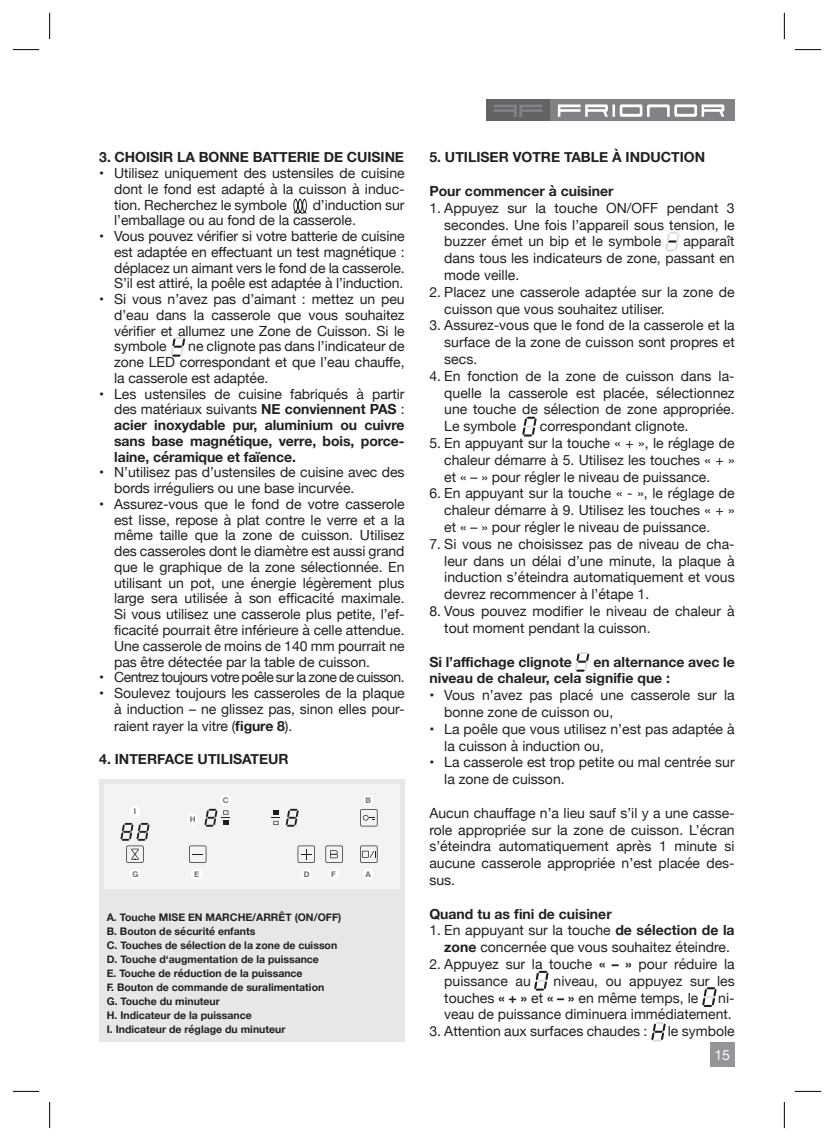
<style>
.page{position:relative;width:834px;height:1141px;background:#fff}
.page>*{position:absolute;margin:0;border:0;box-sizing:border-box;transform-origin:0 0}
.t1{font:14px/16.8px "Helvetica Neue";color:#231f20;text-align:justify}
.t2{font:700 14px/15.8px "Helvetica Neue";color:#231f20;text-align:justify}
.t3{font:14px "Helvetica Neue";letter-spacing:-.04em;color:#231f20}
.t4{font:14px "Helvetica Neue";color:#fff}
.t5{font:700 10.5px "Helvetica Neue";color:#231f20}
.t6{font:700 7.88px "Helvetica Neue";color:#6c6d70}
.s1{font-weight:400}
.s2{font-weight:700}
</style>
<div class="page">
<div style="left:709px;top:1042px;width:25px;height:25px;background:#939598"></div>
<div style="left:486px;top:99px;width:248px;height:22px;background:#808285"></div>
<div style="left:486px;top:99px;width:63px;height:22px;background:#636366"></div>
<svg style="left:494px;top:105px;width:48px;height:12px"></svg>
<svg style="left:557px;top:104px;width:167px;height:13px"></svg>
<svg style="left:171px;top:337px;width:14px;height:20px"></svg>
<div style="left:99px;top:779px;width:305px;height:263px;background:#e6e7e9"></div>
<div style="left:104px;top:784px;width:295px;height:104px;background:#f2f3f4"></div>
<svg style="left:286px;top:809px;width:12px;height:18px"></svg>
<svg style="left:204px;top:809px;width:26px;height:18px"></svg>
<svg style="left:271px;top:810px;width:9px;height:15px"></svg>
<svg style="left:360px;top:809px;width:17px;height:17px"></svg>
<svg style="left:297px;top:846px;width:18px;height:17px"></svg>
<svg style="left:189px;top:846px;width:17px;height:17px"></svg>
<svg style="left:120px;top:823px;width:29px;height:40px"></svg>
<svg style="left:325px;top:846px;width:18px;height:17px"></svg>
<svg style="left:360px;top:846px;width:17px;height:17px"></svg>
<div style="left:191px;top:869px;width:11px;height:11px;background:#fff;border-radius:50%"></div>
<div style="left:362px;top:869px;width:12px;height:11px;background:#fff;border-radius:50%"></div>
<div style="left:220px;top:795px;width:11px;height:11px;background:#fff;border-radius:50%"></div>
<div style="left:187px;top:814px;width:11px;height:11px;background:#fff;border-radius:50%"></div>
<div style="left:129px;top:806px;width:11px;height:11px;background:#fff;border-radius:50%"></div>
<div style="left:301px;top:869px;width:11px;height:11px;background:#fff;border-radius:50%"></div>
<div style="left:328px;top:869px;width:11px;height:11px;background:#fff;border-radius:50%"></div>
<div style="left:130px;top:869px;width:11px;height:11px;background:#fff;border-radius:50%"></div>
<div style="left:362px;top:795px;width:12px;height:11px;background:#fff;border-radius:50%"></div>
<svg style="left:665px;top:232px;width:14px;height:20px"></svg>
<svg style="left:534px;top:971px;width:14px;height:20px"></svg>
<svg style="left:522px;top:417px;width:14px;height:20px"></svg>
<svg style="left:702px;top:987px;width:14px;height:20px"></svg>
<svg style="left:651px;top:1022px;width:14px;height:20px"></svg>
<svg style="left:575px;top:652px;width:14px;height:20px"></svg>
<svg style="left:293px;top:199px;width:14px;height:15px"></svg>
<svg style="left:13px;top:49px;width:26px;height:1px"></svg>
<svg style="left:794px;top:49px;width:27px;height:1px"></svg>
<svg style="left:13px;top:1091px;width:26px;height:1px"></svg>
<svg style="left:794px;top:1091px;width:27px;height:1px"></svg>
<svg style="left:49px;top:13px;width:1px;height:26px"></svg>
<svg style="left:49px;top:1102px;width:1px;height:26px"></svg>
<svg style="left:783px;top:13px;width:1px;height:26px"></svg>
<svg style="left:783px;top:1102px;width:1px;height:26px"></svg>
<p class="t2" style="left:99px;top:150px;width:306px">3. CHOISIR LA BONNE BATTERIE DE CUISINE</p>
<p class="t1" style="left:114px;top:166px;width:292px;line-height:15.8px;text-indent:-15px">• Utilisez uniquement des ustensiles de cuisine dont le fond est adapté à la cuisson à induc&shy;tion. Recherchez le symbole</p>
<p class="t1" style="left:114px;top:198px;width:292px;line-height:15.8px;text-indent:198px">d’induction sur l’emballage ou au fond de la casserole.</p>
<p class="t1" style="left:114px;top:229px;width:292px;line-height:15.8px;text-indent:-15px">• Vous pouvez vérifier si votre batterie de cuisine est adaptée en effectuant un test magnétique : déplacez un aimant vers le fond de la casserole.<br>S’il est attiré, la poêle est adaptée à l’induction.</p>
<p class="t1" style="left:114px;top:292px;width:292px;line-height:15.8px;text-indent:-15px">• Si vous n’avez pas d’aimant : mettez un peu d’eau dans la casserole que vous souhaitez vérifier et allumez une Zone de Cuisson. Si le symbole</p>
<p class="t1" style="left:114px;top:339px;width:292px;line-height:15.8px;text-indent:74px">ne clignote pas dans l’indicateur de zone LED correspondant et que l’eau chauffe, la casserole est adaptée.</p>
<p class="t2" style="left:114px;top:386px;width:292px;text-indent:-15px"><span class="s1">• Les ustensiles de cuisine fabriqués à partir des matériaux suivants</span> NE conviennent PAS <span class="s1">: </span>acier inoxydable pur, aluminium ou cuivre sans base magnétique, verre, bois, porce&shy;laine, céramique et faïence.</p>
<p class="t1" style="left:114px;top:465px;width:292px;line-height:15.8px;text-indent:-15px">• N’utilisez pas d’ustensiles de cuisine avec des bords irréguliers ou une base incurvée.</p>
<p class="t1" style="left:114px;top:497px;width:292px;line-height:15.8px;text-indent:-15px">• Assurez-vous que le fond de votre casserole est lisse, repose à plat contre le verre et a la même taille que la zone de cuisson. Utilisez des casseroles dont le diamètre est aussi grand que le graphique de la zone sélectionnée. En utilisant un pot, une énergie légèrement plus large sera utilisée à son efficacité maximale.<br>Si vous utilisez une casserole plus petite, l’ef&shy;ficacité pourrait être inférieure à celle attendue.<br>Une casserole de moins de 140 mm pourrait ne pas être détectée par la table de cuisson.</p>
<p class="t3" style="left:99px;top:667px;width:307px">• Centrez toujours votre poêle sur la zone de cuisson.</p>
<p class="t1" style="left:114px;top:686px;width:292px;line-height:16.3px;text-indent:-15px">• Soulevez toujours les casseroles de la plaque à induction – ne glissez pas, sinon elles pour&shy;raient rayer la vitre (<span class="s2">figure 8</span>).</p>
<p class="t2" style="left:99px;top:752px;width:191px">4. INTERFACE UTILISATEUR</p>
<p class="t6" style="left:134px;top:805px;width:4px">I</p>
<p class="t6" style="left:190px;top:813px;width:7px">H</p>
<p class="t6" style="left:223px;top:794px;width:7px">C</p>
<p class="t6" style="left:365px;top:794px;width:7px">Β</p>
<p class="t6" style="left:132px;top:868px;width:7px">G</p>
<p class="t6" style="left:304px;top:868px;width:7px">D</p>
<p class="t6" style="left:331px;top:868px;width:6px">F</p>
<p class="t6" style="left:194px;top:868px;width:7px">E</p>
<p class="t6" style="left:365px;top:868px;width:7px">A</p>
<p class="t5" style="left:107px;top:909px;width:236px">A. Touche MISE EN MARCHE/ARRÊT (ON/OFF)</p>
<p class="t5" style="left:107px;top:923px;width:150px">B. Bouton de sécurité enfants</p>
<p class="t5" style="left:107px;top:937px;width:232px">C. Touches de sélection de la zone de cuisson</p>
<p class="t5" style="left:107px;top:951px;width:214px">D. Touche d‘augmentation de la puissance</p>
<p class="t5" style="left:107px;top:965px;width:197px">E. Touche de réduction de la puissance</p>
<p class="t5" style="left:107px;top:979px;width:219px">F. Bouton de commande de suralimentation</p>
<p class="t5" style="left:107px;top:993px;width:115px">G. Touche du minuteur</p>
<p class="t5" style="left:107px;top:1007px;width:147px">H. Indicateur de la puissance</p>
<p class="t5" style="left:107px;top:1021px;width:180px">I. Indicateur de réglage du minuteur</p>
<p class="t2" style="left:429px;top:150px;width:277px">5. UTILISER VOTRE TABLE À INDUCTION</p>
<p class="t2" style="left:429px;top:184px;width:186px">Pour commencer à cuisiner</p>
<p class="t1" style="left:444px;top:200px;width:292px;text-indent:-15px">1. Appuyez sur la touche ON/OFF pendant 3 secondes. Une fois l’appareil sous tension, le buzzer émet un bip et le symbole</p>
<p class="t1" style="left:444px;top:234px;width:292px;text-indent:239px">apparaît dans tous les indicateurs de zone, passant en mode veille.</p>
<p class="t1" style="left:444px;top:284px;width:292px;text-indent:-15px">2. Placez une casserole adaptée sur la zone de cuisson que vous souhaitez utiliser.</p>
<p class="t1" style="left:444px;top:318px;width:292px;text-indent:-15px">3. Assurez-vous que le fond de la casserole et la surface de la zone de cuisson sont propres et secs.</p>
<p class="t1" style="left:444px;top:368px;width:292px;text-indent:-15px">4. En fonction de la zone de cuisson dans la&shy;quelle la casserole est placée, sélectionnez une touche de sélection de zone appropriée.<br>Le symbole</p>
<p class="t1" style="left:539px;top:419px;width:150px">correspondant clignote.</p>
<p class="t1" style="left:444px;top:435px;width:292px;text-indent:-15px">5. En appuyant sur la touche « + », le réglage de chaleur démarre à 5. Utilisez les touches « + » et « – » pour régler le niveau de puissance.</p>
<p class="t1" style="left:444px;top:486px;width:292px;text-indent:-15px">6. En appuyant sur la touche « - », le réglage de chaleur démarre à 9. Utilisez les touches « + » et « – » pour régler le niveau de puissance.</p>
<p class="t1" style="left:444px;top:536px;width:292px;text-indent:-15px">7. Si vous ne choisissez pas de niveau de cha&shy;leur dans un délai d’une minute, la plaque à induction s’éteindra automatiquement et vous devrez recommencer à l’étape 1.</p>
<p class="t1" style="left:444px;top:603px;width:292px;text-indent:-15px">8. Vous pouvez modifier le niveau de chaleur à tout moment pendant la cuisson.</p>
<p class="t2" style="left:429px;top:654px;width:144px">Si l’affichage clignote</p>
<p class="t2" style="left:429px;top:653px;width:307px;line-height:16.8px;text-indent:164px">en alternance avec le niveau de chaleur, cela signifie que :</p>
<p class="t1" style="left:444px;top:687px;width:292px;text-indent:-15px">• Vous n’avez pas placé une casserole sur la bonne zone de cuisson ou,</p>
<p class="t1" style="left:444px;top:721px;width:292px;text-indent:-15px">• La poêle que vous utilisez n’est pas adaptée à la cuisson à induction ou,</p>
<p class="t1" style="left:444px;top:755px;width:292px;text-indent:-15px">• La casserole est trop petite ou mal centrée sur la zone de cuisson.</p>
<p class="t1" style="left:429px;top:805px;width:307px">Aucun chauffage n’a lieu sauf s’il y a une casse&shy;role appropriée sur la zone de cuisson. L’écran s’éteindra automatiquement après 1 minute si aucune casserole appropriée n’est placée des&shy;sus.</p>
<p class="t2" style="left:429px;top:906px;width:184px">Quand tu as fini de cuisiner</p>
<p class="t1" style="left:444px;top:923px;width:292px;text-indent:-15px">1. En appuyant sur la touche <span class="s2">de sélection de la zone</span> concernée que vous souhaitez éteindre.</p>
<p class="t1" style="left:444px;top:956px;width:292px;text-indent:-15px">2. Appuyez sur la touche <span class="s2">« – »</span> pour réduire la puissance au</p>
<p class="t1" style="left:444px;top:973px;width:292px;text-indent:109px">niveau, ou appuyez sur les touches <span class="s2">« + »</span> et <span class="s2">« – »</span> en même temps, le</p>
<p class="t1" style="left:444px;top:990px;width:292px;text-align:right">ni-<br>veau de puissance diminuera immédiatement.</p>
<p class="t1" style="left:429px;top:1023px;width:219px">3. Attention aux surfaces chaudes :</p>
<p class="t1" style="left:667px;top:1023px;width:68px">le symbole</p>
<p class="t4" style="left:714px;top:1045px;width:17px">15</p>
</div>
